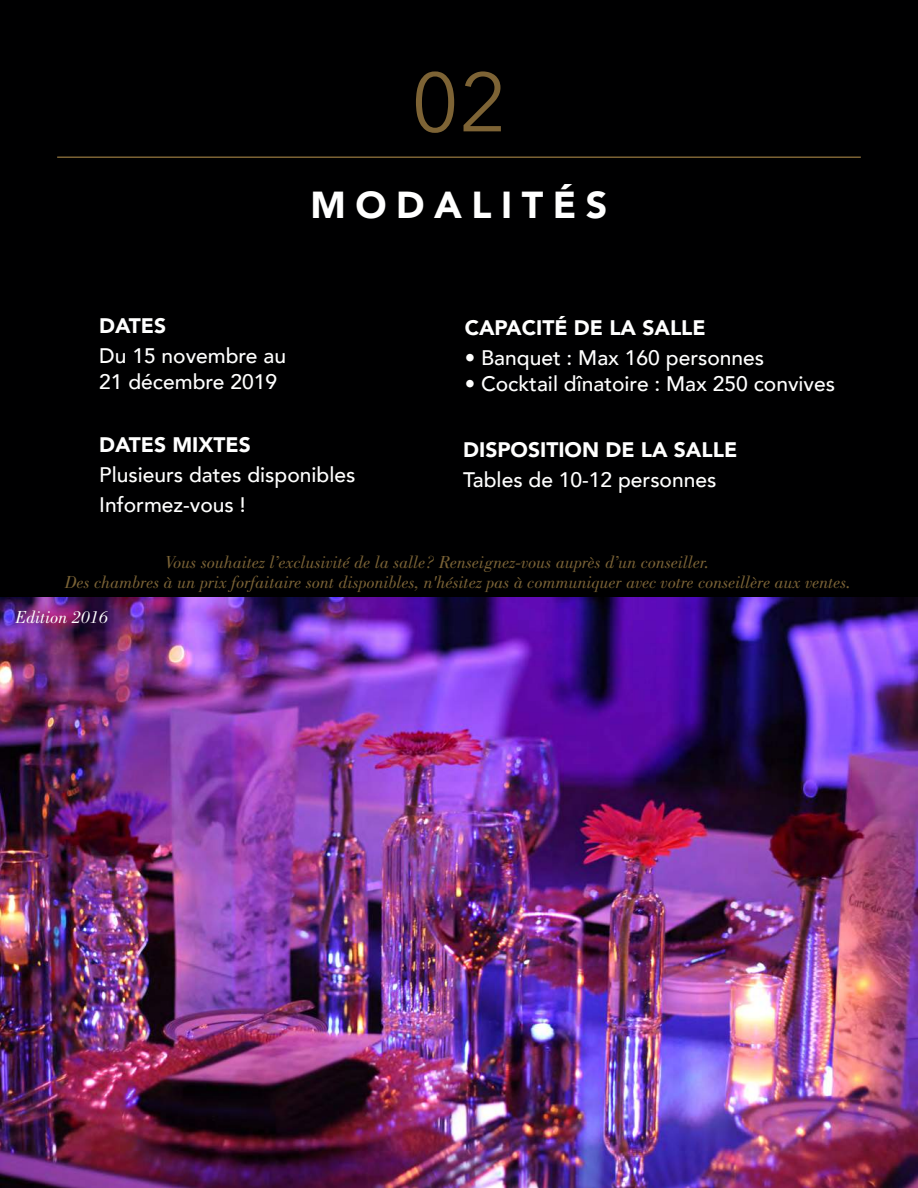
<style>
.page{position:relative;width:918px;height:1188px;background:#000001}
.page>*{position:absolute;margin:0;border:0;box-sizing:border-box;transform-origin:0 0}
.t1{font:82.5px "Avenir Next";color:#7d6335}
.t2{font:900 37.5px "Avenir";letter-spacing:.255em;color:#fff}
.t3{font:500 21px/25.5px "Avenir";color:#fff}
.t4{font:900 21px "Avenir";color:#fff}
.t5{font:italic 18px "Bodoni Std";color:#7b6336}
.t6{font:italic 18px "Bodoni Std";color:#fff}
</style>
<div class="page">
<hr style="left:57px;top:156px;width:804px;height:2px;background:#7d6335">
<img style="left:0;top:598px;width:918px;height:590px">
<h1 class="t1" style="left:411px;top:33px;width:98px">02</h1>
<h2 class="t2" style="left:310px;top:173px;width:298px">MODALITÉS</h2>
<p class="t4" style="left:99px;top:308px;width:68px">DATES</p>
<p class="t3" style="left:99px;top:342px;width:188px">Du 15 novembre au<br>21 décembre 2019</p>
<p class="t4" style="left:465px;top:310px;width:243px">CAPACITÉ DE LA SALLE</p>
<p class="t3" style="left:465px;top:344px;width:301px">• Banquet : Max 160 personnes</p>
<p class="t3" style="left:465px;top:370px;width:372px">• Cocktail dînatoire : Max 250 convives</p>
<p class="t4" style="left:99px;top:427px;width:153px">DATES MIXTES</p>
<p class="t3" style="left:99px;top:458px;width:258px;line-height:30px">Plusieurs dates disponibles<br>Informez-vous !</p>
<p class="t4" style="left:463px;top:432px;width:276px">DISPOSITION DE LA SALLE</p>
<p class="t3" style="left:463px;top:466px;width:255px">Tables de 10-12 personnes</p>
<p class="t5" style="left:165px;top:552px;width:546px">Vous souhaitez l’exclusivité de la salle? Renseignez-vous auprès d’un conseiller.</p>
<p class="t5" style="left:65px;top:572px;width:788px">Des chambres à un prix forfaitaire sont disponibles, n'hésitez pas à communiquer avec votre conseillère aux ventes.</p>
<p class="t6" style="left:15px;top:607px;width:94px">Edition 2016</p>
</div>
